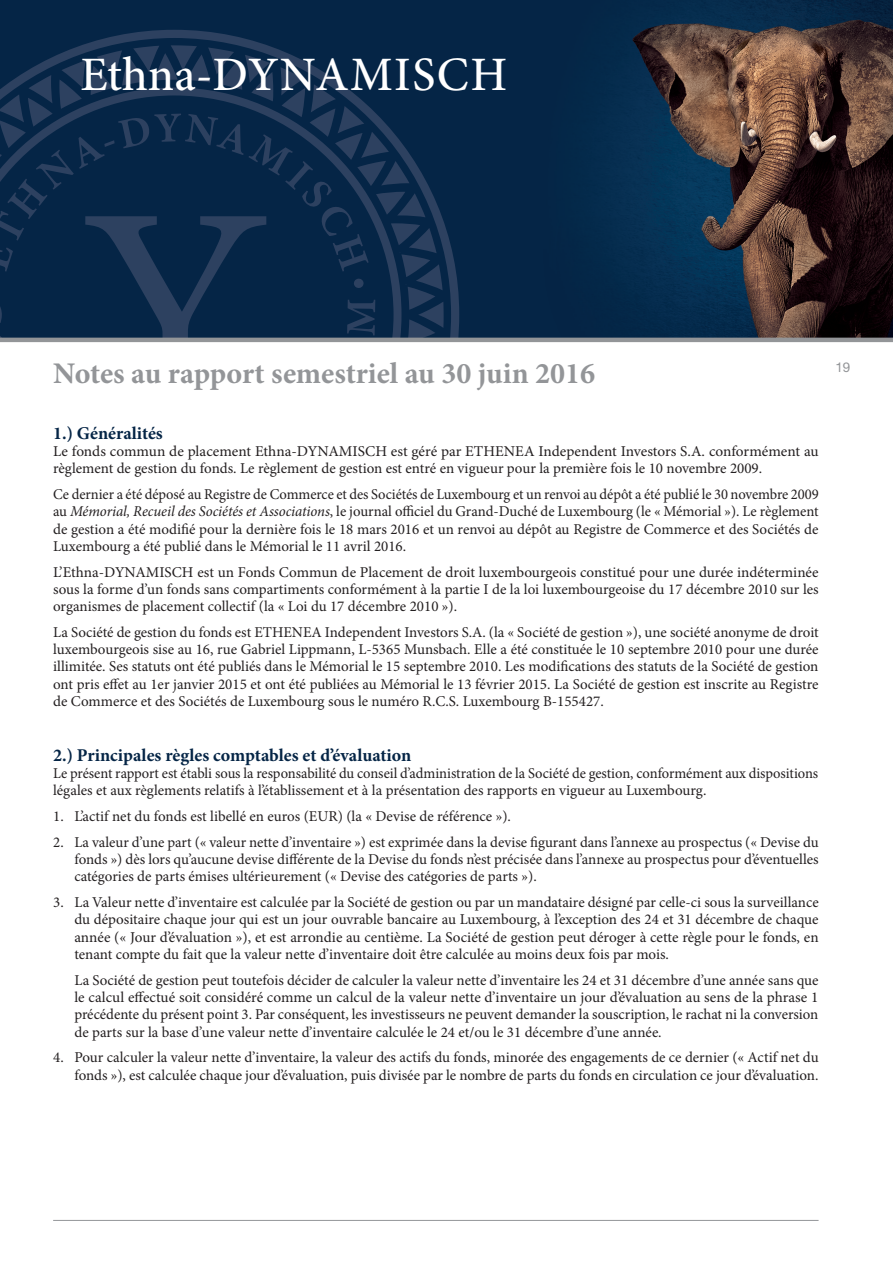
<style>
.page{position:relative;width:893px;height:1263px;background:#fff}
.page>*{position:absolute;margin:0;border:0;box-sizing:border-box;transform-origin:0 0}
.t1{font:500 48px "Minion Pro";letter-spacing:.015em;color:#fff}
.Header_Section{font:700 30px "Minion Pro";color:#939598}
.Titre_Erlauterungen{font:700 18px "Minion Pro";color:#052546}
.Body_Text{font:15px/17.2px "Minion Pro";color:#231f20;text-align:justify}
.Body_Text_Chiffre{font:15px/17.2px "Minion Pro";color:#231f20;text-align:justify}
.Pagination{font:13.5px "Helvetica Neue";color:#939598}
.s1{font-style:italic}
</style>
<div class="page">
<hr style="left:53px;top:1220px;width:766px;height:1px;background:#939598">
<img style="left:468px;top:0;width:425px;height:338px">
<div style="left:0;top:0;width:468px;height:340px;background:#052546"></div>
<svg style="left:83px;top:30px;width:376px;height:308px"></svg>
<svg style="left:0;top:45px;width:444px;height:293px"></svg>
<hr style="left:0;top:338px;width:893px;height:4px;background:#939598">
<p class="t1" style="left:81px;top:42px;width:428px">Ethna-DYNAMISCH</p>
<p class="Header_Section" style="left:53px;top:353px;width:544px">Notes au rapport semestriel au 30 juin 2016</p>
<p class="Titre_Erlauterungen" style="left:53px;top:420px;width:111px">1.) Généralités</p>
<p class="Body_Text" style="left:53px;top:443px;width:767px">Le fonds commun de placement Ethna-DYNAMISCH est géré par ETHENEA Independent Investors S.A. conformément au règlement de gestion du fonds. Le règlement de gestion est entré en vigueur pour la première fois le 10 novembre 2009.</p>
<p class="Body_Text" style="left:53px;top:486px;width:767px">Ce dernier a été déposé au Registre de Commerce et des Sociétés de Luxembourg et un renvoi au dépôt a été publié le 30 novembre 2009 au <span class="s1">Mémorial, Recueil des Sociétés et Associations</span>, le journal officiel du Grand-Duché de Luxembourg (le « Mémorial »). Le règlement de gestion a été modifié pour la dernière fois le 18 mars 2016 et un renvoi au dépôt au Registre de Commerce et des Sociétés de Luxembourg a été publié dans le Mémorial le 11 avril 2016.</p>
<p class="Body_Text" style="left:53px;top:563px;width:767px">L’Ethna-DYNAMISCH est un Fonds Commun de Placement de droit luxembourgeois constitué pour une durée indéterminée sous la forme d’un fonds sans compartiments conformément à la partie I de la loi luxembourgeoise du 17 décembre 2010 sur les organismes de placement collectif (la « Loi du 17 décembre 2010 »).</p>
<p class="Body_Text" style="left:53px;top:624px;width:767px">La Société de gestion du fonds est ETHENEA Independent Investors S.A. (la « Société de gestion »), une société anonyme de droit luxembourgeois sise au 16, rue Gabriel Lippmann, L-5365 Munsbach. Elle a été constituée le 10 septembre 2010 pour une durée illimitée. Ses statuts ont été publiés dans le Mémorial le 15 septembre 2010. Les modifications des statuts de la Société de gestion ont pris effet au 1er janvier 2015 et ont été publiées au Mémorial le 13 février 2015. La Société de gestion est inscrite au Registre de Commerce et des Sociétés de Luxembourg sous le numéro R.C.S. Luxembourg B-155427.</p>
<p class="Titre_Erlauterungen" style="left:53px;top:743px;width:360px">2.) Principales règles comptables et d’évaluation</p>
<p class="Body_Text" style="left:53px;top:765px;width:767px">Le présent rapport est établi sous la responsabilité du conseil d’administration de la Société de gestion, conformément aux dispositions légales et aux règlements relatifs à l’établissement et à la présentation des rapports en vigueur au Luxembourg.</p>
<p class="Body_Text_Chiffre" style="left:53px;top:808px;width:459px">1. L’actif net du fonds est libellé en euros (EUR) (la « Devise de référence »).</p>
<p class="Body_Text_Chiffre" style="left:74px;top:834px;width:746px;text-indent:-21px">2. La valeur d’une part (« valeur nette d’inventaire ») est exprimée dans la devise figurant dans l’annexe au prospectus (« Devise du fonds ») dès lors qu’aucune devise différente de la Devise du fonds n’est précisée dans l’annexe au prospectus pour d’éventuelles catégories de parts émises ultérieurement (« Devise des catégories de parts »).</p>
<p class="Body_Text_Chiffre" style="left:74px;top:894px;width:746px;text-indent:-21px">3. La Valeur nette d’inventaire est calculée par la Société de gestion ou par un mandataire désigné par celle-ci sous la surveillance du dépositaire chaque jour qui est un jour ouvrable bancaire au Luxembourg, à l’exception des 24 et 31 décembre de chaque année (« Jour d’évaluation »), et est arrondie au centième. La Société de gestion peut déroger à cette règle pour le fonds, en tenant compte du fait que la valeur nette d’inventaire doit être calculée au moins deux fois par mois.</p>
<p class="Body_Text_Chiffre" style="left:74px;top:971px;width:746px">La Société de gestion peut toutefois décider de calculer la valeur nette d’inventaire les 24 et 31 décembre d’une année sans que le calcul effectué soit considéré comme un calcul de la valeur nette d’inventaire un jour d’évaluation au sens de la phrase 1 précédente du présent point 3. Par conséquent, les investisseurs ne peuvent demander la souscription, le rachat ni la conversion de parts sur la base d’une valeur nette d’inventaire calculée le 24 et/ou le 31 décembre d’une année.</p>
<p class="Body_Text_Chiffre" style="left:53px;top:1049px;width:767px;text-align:right">4. Pour calculer la valeur nette d’inventaire, la valeur des actifs du fonds, minorée des engagements de ce dernier (« Actif net du fonds »), est calculée chaque jour d’évaluation, puis divisée par le nombre de parts du fonds en circulation ce jour d’évaluation.</p>
<p class="Pagination" style="left:835px;top:359px;width:17px">19</p>
</div>
